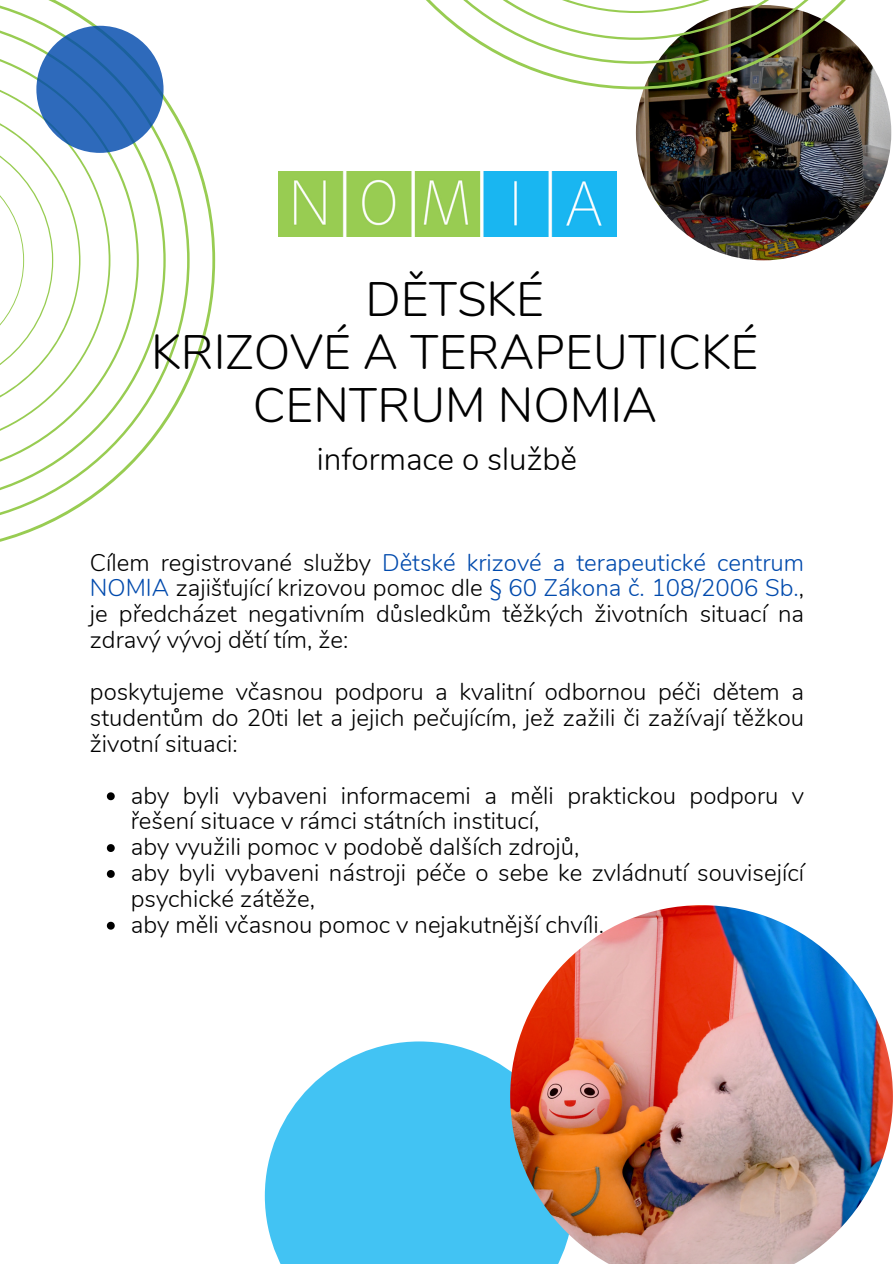
<style>
.page{position:relative;width:893px;height:1264px;background:#fff}
.page>*{position:absolute;margin:0;border:0;box-sizing:border-box;transform-origin:0 0}
.t1{font:300 48.3px/52.9px "Nunito";color:#000;text-align:center}
.t2{font:300 31.5px "Nunito";color:#000}
.t3{font:300 24px/25.8px "Nunito";color:#000;text-align:justify}
.s1{color:#004aad}
</style>
<div class="page">
<svg style="left:265px;top:1041px;width:245px;height:222px;background:#58caf4"></svg>
<img style="left:510px;top:905px;width:382px;height:358px">
<svg style="left:0;top:141px;width:215px;height:401px"></svg>
<svg style="left:0;top:0;width:190px;height:526px"></svg>
<svg style="left:36px;top:26px;width:127px;height:127px;background:#2d69b8"></svg>
<img style="left:636px;top:5px;width:255px;height:255px;border-radius:50%">
<img style="left:517px;top:64px;width:367px;height:25px">
<svg style="left:426px;top:0;width:445px;height:64px"></svg>
<img style="left:278px;top:171px;width:338px;height:66px">
<svg style="left:107px;top:792px;width:8px;height:8px"></svg>
<svg style="left:107px;top:844px;width:8px;height:8px"></svg>
<svg style="left:107px;top:870px;width:8px;height:7px"></svg>
<svg style="left:107px;top:921px;width:8px;height:8px"></svg>
<p class="t1" style="left:151px;top:273px;width:609px">DĚTSKÉ<br>KRIZOVÉ A TERAPEUTICKÉ<br>CENTRUM NOMIA</p>
<p class="t2" style="left:317px;top:438px;width:261px">informace o službě</p>
<h1 class="t3" style="left:90px;top:550px;width:715px">Cílem registrované služby <span class="s1">Dětské krizové a terapeutické centrum NOMIA</span> zajišťující krizovou pomoc dle <span class="s1">§ 60 Zákona č. 108/2006 Sb.</span>, je předcházet negativním důsledkům těžkých životních situací na zdravý vývoj dětí tím, že:</h1>
<h2 class="t3" style="left:90px;top:679px;width:715px">poskytujeme včasnou podporu a kvalitní odbornou péči dětem a studentům do 20ti let a jejich pečujícím, jež zažili či zažívají těžkou životní situaci:</h2>
<p class="t3" style="left:131px;top:782px;width:674px">aby byli vybaveni informacemi a měli praktickou podporu v řešení situace v rámci státních institucí,</p>
<p class="t3" style="left:131px;top:834px;width:450px">aby využili pomoc v podobě dalších zdrojů,</p>
<p class="t3" style="left:131px;top:860px;width:674px">aby byli vybaveni nástroji péče o sebe ke zvládnutí související psychické zátěže,</p>
<p class="t3" style="left:131px;top:912px;width:474px">aby měli včasnou pomoc v nejakutnější chvíli.</p>
</div>
